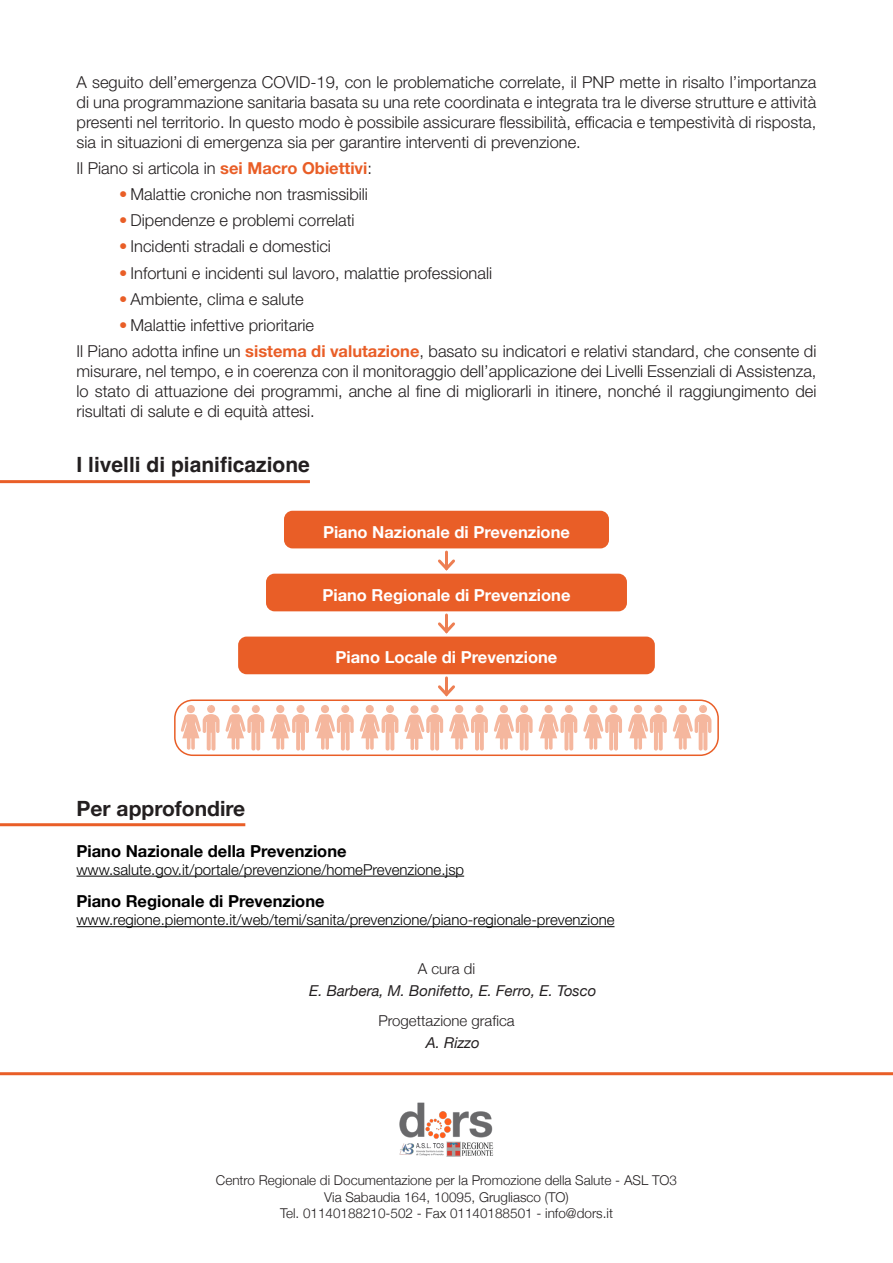
<style>
.page{position:relative;width:893px;height:1263px;background:#fff}
.page>*{position:absolute;margin:0;border:0;box-sizing:border-box;transform-origin:0 0}
.t1{font:700 21px "Helvetica";color:#231f20}
.t2{font:700 21px "Helvetica Neue";color:#231f20}
.t3{font:300 16.5px/19.8px "Helvetica Neue LT Std";color:#231f20;text-align:justify}
.t4{font:700 16.5px "Helvetica Neue";color:#fff}
.t5{font:700 16.5px "Helvetica Neue";color:#000}
.t6{font:300 15px "Helvetica Neue LT Std";color:#000}
.t7{font:italic 15px "Helvetica Neue";color:#231f20}
.t8{font:300 15px "Helvetica Neue";color:#231f20}
.t9{font:300 13.5px "Helvetica Neue";color:#231f20}
.s1{font-weight:700;color:#e95e27}
.s2{font-weight:900;color:#e95e27}
.s3{font-family:"Helvetica Neue"}
</style>
<div class="page">
<hr style="left:77px;top:876px;width:387px;height:1px;background:#000">
<hr style="left:77px;top:926px;width:537px;height:1px;background:#000">
<hr style="left:0;top:823px;width:245px;height:3px;background:#e95e27">
<img style="left:399px;top:1102px;width:95px;height:55px">
<hr style="left:0;top:1072px;width:893px;height:3px;background:#e95e27">
<div style="left:238px;top:637px;width:417px;height:37px;background:#e95e27;border-radius:9px"></div>
<div style="left:266px;top:574px;width:361px;height:37px;background:#e95e27;border-radius:9px"></div>
<div style="left:284px;top:511px;width:325px;height:37px;background:#e95e27;border-radius:9px"></div>
<hr style="left:0;top:480px;width:310px;height:3px;background:#e95e27">
<div style="left:174px;top:699px;width:545px;height:57px;border:2px solid #e95e27;border-radius:18px"></div>
<svg style="left:315px;top:705px;width:39px;height:45px"></svg>
<svg style="left:404px;top:705px;width:39px;height:45px"></svg>
<svg style="left:270px;top:705px;width:39px;height:45px"></svg>
<svg style="left:360px;top:705px;width:38px;height:45px"></svg>
<svg style="left:181px;top:705px;width:83px;height:45px"></svg>
<svg style="left:449px;top:705px;width:39px;height:45px"></svg>
<svg style="left:628px;top:705px;width:39px;height:45px"></svg>
<svg style="left:494px;top:705px;width:83px;height:45px"></svg>
<svg style="left:583px;top:705px;width:39px;height:45px"></svg>
<svg style="left:673px;top:705px;width:38px;height:45px"></svg>
<hr style="left:445px;top:552px;width:3px;height:17px;background:#e95e27">
<svg style="left:438px;top:557px;width:17px;height:14px"></svg>
<hr style="left:445px;top:615px;width:3px;height:16px;background:#e95e27">
<svg style="left:438px;top:620px;width:17px;height:14px"></svg>
<hr style="left:445px;top:678px;width:3px;height:16px;background:#e95e27">
<svg style="left:438px;top:682px;width:17px;height:15px"></svg>
<p class="t3" style="left:77px;top:72px;width:741px">A seguito dell’emergenza COVID-19, con le problematiche correlate, il PNP mette in risalto l’importanza di una programmazione sanitaria basata su una rete coordinata e integrata tra le diverse strutture e attività presenti nel territorio. In questo modo è possibile assicurare flessibilità, efficacia e tempestività di risposta, sia in situazioni di emergenza sia per garantire interventi di prevenzione.</p>
<p class="t3" style="left:77px;top:158px;width:297px">Il Piano si articola in <span class="s1">sei Macro Obiettivi</span>:</p>
<p class="t3" style="left:119px;top:184px;width:250px"><span class="s2">•</span> Malattie croniche non trasmissibili</p>
<p class="t3" style="left:119px;top:210px;width:237px"><span class="s2">•</span> Dipendenze e problemi correlati</p>
<p class="t3" style="left:119px;top:236px;width:213px"><span class="s2">•</span> Incidenti stradali e domestici</p>
<p class="t3" style="left:119px;top:262px;width:375px"><span class="s2">•</span> Infortuni e incidenti sul lavoro, malattie professionali</p>
<p class="t3" style="left:119px;top:289px;width:186px"><span class="s2">•</span> Ambiente, clima e salute</p>
<p class="t3" style="left:119px;top:315px;width:197px"><span class="s2">•</span> Malattie infettive prioritarie</p>
<p class="t3" style="left:77px;top:341px;width:741px">Il Piano adotta infine un <span class="s1">sistema di valutazione</span>, basato su indicatori e relativi standard, che consente di misurare, nel tempo, e in coerenza con il monitoraggio dell’applicazione dei Livelli Essenziali di Assistenza, lo stato di attuazione dei programmi, anche al fine di migliorarli in itinere, nonché il raggiungimento dei risultati di salute e di equità attesi.</p>
<p class="t1" style="left:77px;top:452px;width:235px">I livelli di pianificazione</p>
<p class="t4" style="left:323px;top:519px;width:248px">Piano Nazionale di Prevenzione</p>
<p class="t4" style="left:322px;top:582px;width:250px">Piano Regionale di Prevenzione</p>
<p class="t4" style="left:336px;top:645px;width:223px">Piano Locale di Prevenzione</p>
<p class="t2" style="left:77px;top:792px;width:170px">Per approfondire</p>
<p class="t5" style="left:77px;top:838px;width:272px">Piano Nazionale della Prevenzione</p>
<p class="t6" style="left:77px;top:860px;width:389px">www.salute.gov.it/portale/prevenzione/homePrevenzione.jsp</p>
<p class="t5" style="left:77px;top:888px;width:250px">Piano Regionale di Prevenzione</p>
<p class="t6" style="left:77px;top:911px;width:539px"><span class="s3">www.</span>regione.piemonte.it/web/temi/sanita/prevenzione/piano-regionale-prevenzione</p>
<p class="t8" style="left:418px;top:956px;width:59px">A cura di</p>
<p class="t7" style="left:309px;top:980px;width:289px">E. Barbera, M. Bonifetto, E. Ferro, E. Tosco</p>
<p class="t8" style="left:378px;top:1008px;width:138px">Progettazione grafica</p>
<p class="t7" style="left:426px;top:1032px;width:55px">A. Rizzo</p>
<p class="t9" style="left:216px;top:1169px;width:463px">Centro Regionale di Documentazione per la Promozione della Salute - ASL TO3</p>
<p class="t9" style="left:324px;top:1186px;width:246px">Via Sabaudia 164, 10095, Grugliasco (TO)</p>
<p class="t9" style="left:280px;top:1202px;width:334px">Tel. 01140188210-502 - Fax 01140188501 - info@dors.it</p>
</div>
